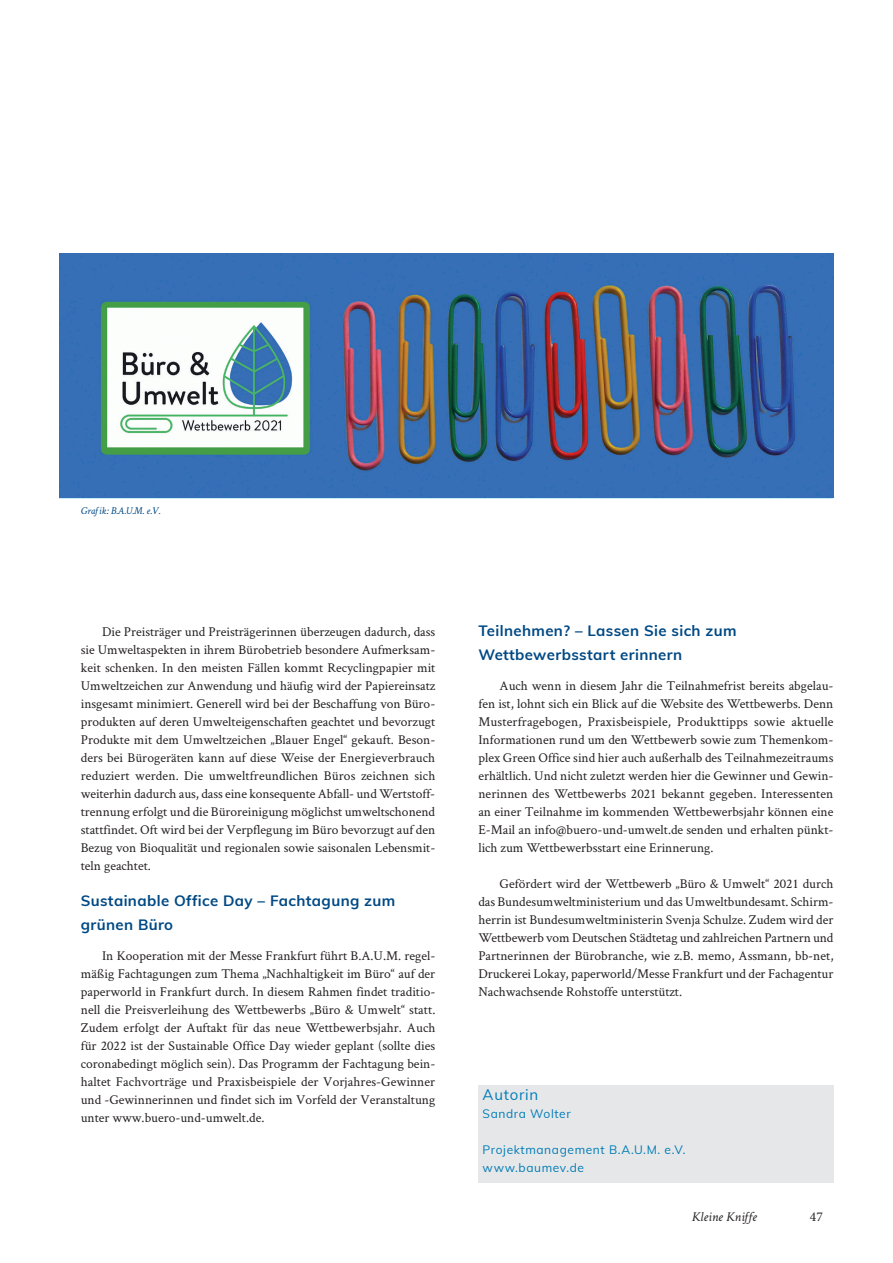
<style>
.page{position:relative;width:893px;height:1263px;background:#fff}
.page>*{position:absolute;margin:0;border:0;box-sizing:border-box;transform-origin:0 0}
.t1{font:700 15px/24px "Muli";letter-spacing:.025em;color:#014984}
.t2{font:15px "Muli";letter-spacing:.05em;color:#007cb6}
.t3{font:13.5px/18px "Crimson Text";color:#231f20;text-align:justify}
.t4{font:italic 13.5px "Crimson Text";color:#231f20}
.t5{font:13.5px "Minion Pro";color:#231f20}
.t6{font:12px/18px "Muli";letter-spacing:.05em;color:#007cb6}
.t7{font:italic 10.5px "Crimson Text";color:#014984}
</style>
<div class="page">
<img style="left:60px;top:254px;width:773px;height:244px">
<div style="left:478px;top:1085px;width:355px;height:97px;background:#e6e7e9"></div>
<p class="t7" style="left:81px;top:504px;width:81px">Grafik: B.A.U.M. e.V.</p>
<p class="t3" style="left:81px;top:622px;width:356px;text-indent:21px">Die Preisträger und Preisträgerinnen überzeugen dadurch, dass sie Umweltaspekten in ihrem Bürobetrieb besondere Aufmerksam&shy;keit schenken. In den meisten Fällen kommt Recyclingpapier mit Umweltzeichen zur Anwendung und häufig wird der Papiereinsatz insgesamt minimiert. Generell wird bei der Beschaffung von Büro&shy;produkten auf deren Umwelteigenschaften geachtet und bevorzugt Produkte mit dem Umweltzeichen „Blauer Engel“ gekauft. Beson&shy;ders bei Bürogeräten kann auf diese Weise der Energieverbrauch reduziert werden. Die umweltfreundlichen Büros zeichnen sich weiterhin dadurch aus, dass eine konsequente Abfall- und Wertstoff&shy;trennung erfolgt und die Büroreinigung möglichst umweltschonend stattfindet. Oft wird bei der Verpflegung im Büro bevorzugt auf den Bezug von Bioqualität und regionalen sowie saisonalen Lebensmit&shy;teln geachtet.</p>
<p class="t1" style="left:81px;top:888px;width:316px">Sustainable Office Day – Fachtagung zum grünen Büro</p>
<p class="t3" style="left:81px;top:946px;width:356px;text-indent:21px">In Kooperation mit der Messe Frankfurt führt B.A.U.M. regel&shy;mäßig Fachtagungen zum Thema „Nachhaltigkeit im Büro“ auf der paperworld in Frankfurt durch. In diesem Rahmen findet traditio&shy;nell die Preisverleihung des Wettbewerbs „Büro &amp; Umwelt“ statt.<br>Zudem erfolgt der Auftakt für das neue Wettbewerbsjahr. Auch für 2022 ist der Sustainable Office Day wieder geplant (sollte dies coronabedingt möglich sein). Das Programm der Fachtagung bein&shy;haltet Fachvorträge und Praxisbeispiele der Vorjahres-Gewinner und -Gewinnerinnen und findet sich im Vorfeld der Veranstaltung unter www.buero-und-umwelt.de.</p>
<p class="t1" style="left:478px;top:618px;width:260px">Teilnehmen? – Lassen Sie sich zum<br>Wettbewerbsstart erinnern</p>
<p class="t3" style="left:478px;top:676px;width:357px;text-indent:21px">Auch wenn in diesem Jahr die Teilnahmefrist bereits abgelau&shy;fen ist, lohnt sich ein Blick auf die Website des Wettbewerbs. Denn Musterfragebogen, Praxisbeispiele, Produkttipps sowie aktuelle Informationen rund um den Wettbewerb sowie zum Themenkom&shy;plex Green Office sind hier auch außerhalb des Teilnahmezeitraums erhältlich. Und nicht zuletzt werden hier die Gewinner und Gewin&shy;nerinnen des Wettbewerbs 2021 bekannt gegeben. Interessenten an einer Teilnahme im kommenden Wettbewerbsjahr können eine E-Mail an info@buero-und-umwelt.de senden und erhalten pünkt&shy;lich zum Wettbewerbsstart eine Erinnerung.</p>
<p class="t3" style="left:478px;top:874px;width:357px;text-indent:21px">Gefördert wird der Wettbewerb „Büro &amp; Umwelt“ 2021 durch das Bundesumweltministerium und das Umweltbundesamt. Schirm&shy;herrin ist Bundesumweltministerin Svenja Schulze. Zudem wird der Wettbewerb vom Deutschen Städtetag und zahlreichen Partnern und Partnerinnen der Bürobranche, wie z.B. memo, Assmann, bb-net, Druckerei Lokay, paperworld/Messe Frankfurt und der Fachagentur Nachwachsende Rohstoffe unterstützt.</p>
<p class="t2" style="left:483px;top:1084px;width:57px">Autorin</p>
<p class="t6" style="left:483px;top:1104px;width:90px">Sandra Wolter</p>
<p class="t6" style="left:483px;top:1140px;width:205px">Projektmanagement B.A.U.M. e.V. www.baumev.de</p>
<p class="t4" style="left:692px;top:1209px;width:67px">Kleine Kniffe</p>
<p class="t5" style="left:810px;top:1208px;width:14px">47</p>
</div>
